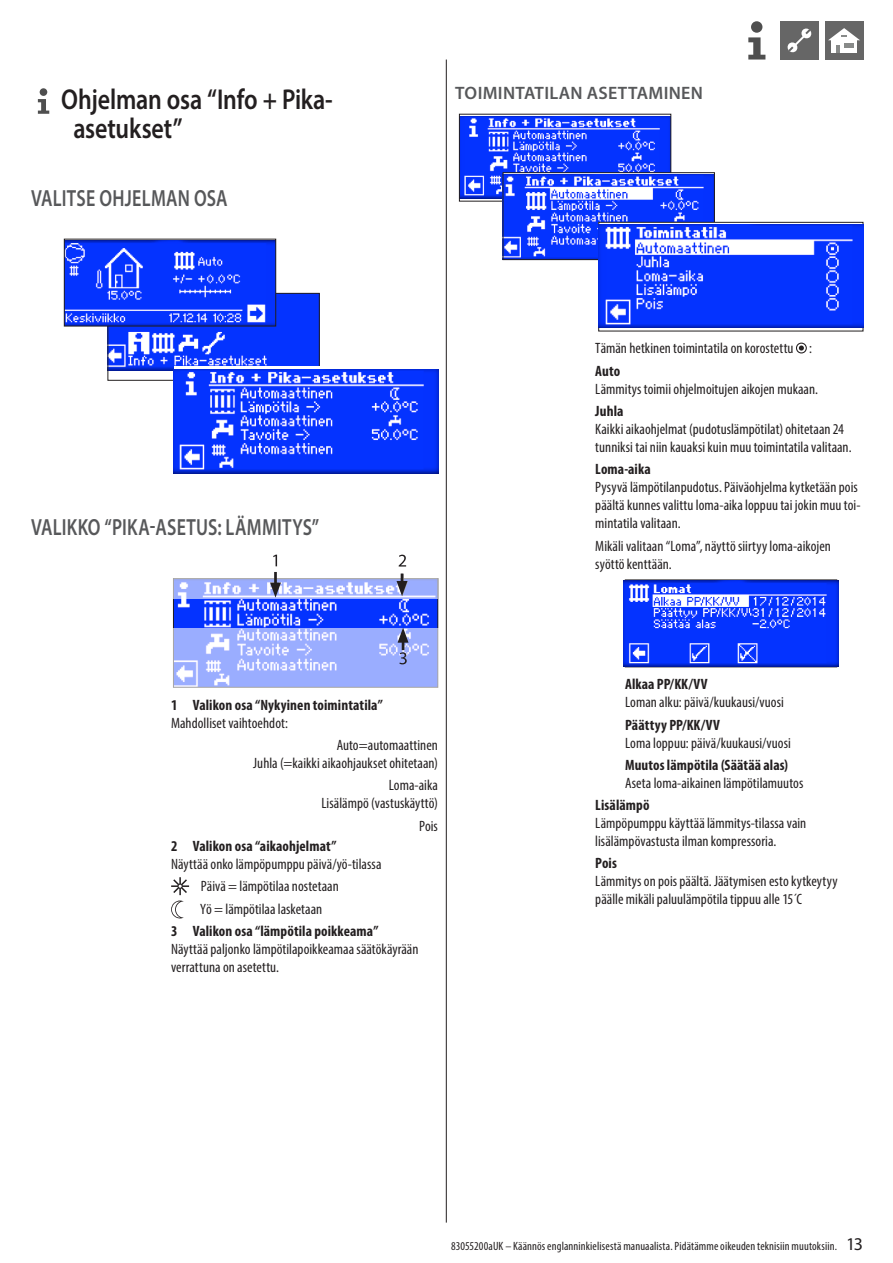
<style>
.page{position:relative;width:893px;height:1263px;background:#fff}
.page>*{position:absolute;margin:0;border:0;box-sizing:border-box;transform-origin:0 0}
.Head__nicht_im_Inhal{font:600 28.8px/28.8px "Myriad Pro";letter-spacing:-.01em;color:#231f20;scale:.83 1}
.Subhead_Programmbere{font:600 23.4px "Myriad Pro";letter-spacing:.015em;color:#57585a;scale:.77 1}
.Head__nicht_im_Inhal-2{font:600 23.4px "Myriad Pro";letter-spacing:.015em;color:#57585a;scale:.77 1}
.Subhead_2__Rang{font:600 18px "Myriad Pro";letter-spacing:.015em;color:#57585a}
.Displayerklärung_Unt{font:condensed 15px/18px "Myriad Pro";letter-spacing:.005em;color:#231f20}
.Displayerklärung{font:700 condensed 15px "Myriad Pro";letter-spacing:.005em;color:#231f20}
.Seitenzahl_rechts{font:condensed 12px "Myriad Pro";letter-spacing:.01em;color:#231f20}
.s1{font-stretch:normal;font-size:18px}
</style>
<div class="page">
<hr style="left:446px;top:60px;width:1px;height:1162px;background:#231f20">
<div style="left:780px;top:21px;width:39px;height:39px;background:#666"></div>
<svg style="left:787px;top:28px;width:25px;height:25px"></svg>
<div style="left:825px;top:21px;width:38px;height:39px;background:#666"></div>
<svg style="left:828px;top:28px;width:32px;height:25px"></svg>
<div style="left:751px;top:21px;width:11px;height:12px;background:#4f4f4f;border-radius:50%"></div>
<svg style="left:748px;top:37px;width:17px;height:23px"></svg>
<img style="left:461px;top:116px;width:208px;height:83px">
<img style="left:505px;top:174px;width:208px;height:84px">
<div style="left:503px;top:172px;width:212px;height:88px;border:1px solid #231f20"></div>
<div style="left:598px;top:222px;width:265px;height:109px;border:1px solid #231f20"></div>
<svg style="left:796px;top:343px;width:11px;height:10px"></svg>
<div style="left:40px;top:88px;width:7px;height:8px;background:#4f4f4f;border-radius:50%"></div>
<svg style="left:38px;top:99px;width:11px;height:15px"></svg>
<img style="left:110px;top:295px;width:207px;height:76px">
<img style="left:66px;top:241px;width:208px;height:83px">
<img style="left:174px;top:366px;width:264px;height:108px">
<img style="left:175px;top:599px;width:261px;height:29px">
<svg style="left:273px;top:555px;width:4px;height:11px"></svg>
<svg style="left:399px;top:555px;width:7px;height:11px"></svg>
<svg style="left:171px;top:877px;width:19px;height:41px"></svg>
<img style="left:173px;top:370px;width:265px;height:103px">
<svg style="left:173px;top:578px;width:265px;height:21px;background:#b4c0f8"></svg>
<hr style="left:274px;top:572px;width:3px;height:16px;background:#231f20">
<svg style="left:270px;top:583px;width:11px;height:15px"></svg>
<svg style="left:396px;top:573px;width:12px;height:23px"></svg>
<svg style="left:173px;top:628px;width:266px;height:60px;background:#a7b6fc"></svg>
<svg style="left:398px;top:628px;width:11px;height:36px"></svg>
<img style="left:598px;top:224px;width:265px;height:104px">
<img style="left:623px;top:581px;width:215px;height:85px">
<p class="Head__nicht_im_Inhal" style="left:73px;top:84px;width:314px;text-indent:-12px">Ohjelman osa “Info + Pika&shy;asetukset”</p>
<p class="Head__nicht_im_Inhal-2" style="left:31px;top:184px;width:257px">VALITSE OHJELMAN OSA</p>
<p class="Subhead_2__Rang" style="left:455px;top:81px;width:249px">TOIMINTATILAN ASETTAMINEN</p>
<p class="Subhead_Programmbere" style="left:31px;top:512px;width:376px">VALIKKO “PIKA-ASETUS: LÄMMITYS”</p>
<p class="Displayerklärung" style="left:171px;top:695px;width:213px">1 Valikon osa “Nykyinen toimintatila”</p>
<p class="Displayerklärung_Unt" style="left:171px;top:714px;width:118px">Mahdolliset vaihtoehdot:</p>
<p class="Displayerklärung_Unt" style="left:337px;top:736px;width:103px">Auto=automaattinen</p>
<p class="Displayerklärung_Unt" style="left:253px;top:754px;width:186px">Juhla (=kaikki aikaohjaukset ohitetaan)</p>
<p class="Displayerklärung_Unt" style="left:389px;top:776px;width:51px">Loma-aika</p>
<p class="Displayerklärung_Unt" style="left:321px;top:794px;width:118px">Lisälämpö (vastuskäyttö)</p>
<p class="Displayerklärung_Unt" style="left:419px;top:816px;width:20px">Pois</p>
<p class="Displayerklärung" style="left:171px;top:836px;width:167px">2 Valikon osa “aikaohjelmat”</p>
<p class="Displayerklärung_Unt" style="left:171px;top:854px;width:212px">Näyttää onko lämpöpumppu päivä/yö-tilassa</p>
<p class="Displayerklärung_Unt" style="left:201px;top:877px;width:139px">Päivä = lämpötilaa nostetaan</p>
<p class="Displayerklärung_Unt" style="left:200px;top:900px;width:124px">Yö = lämpötilaa lasketaan</p>
<p class="Displayerklärung" style="left:171px;top:922px;width:209px">3 Valikon osa “lämpötila poikkeama”</p>
<p class="Displayerklärung_Unt" style="left:171px;top:940px;width:249px">Näyttää paljonko lämpötilapoikkeamaa säätökäyrään verrattuna on asetettu.</p>
<p class="Displayerklärung_Unt" style="left:595px;top:339px;width:218px">Tämän hetkinen toimintatila on korostettu :</p>
<p class="Displayerklärung" style="left:595px;top:361px;width:26px">Auto</p>
<p class="Displayerklärung_Unt" style="left:595px;top:380px;width:224px">Lämmitys toimii ohjelmoitujen aikojen mukaan.</p>
<p class="Displayerklärung" style="left:595px;top:402px;width:30px">Juhla</p>
<p class="Displayerklärung_Unt" style="left:595px;top:420px;width:258px">Kaikki aikaohjelmat (pudotuslämpötilat) ohitetaan 24 tunniksi tai niin kauaksi kuin muu toimintatila valitaan.</p>
<p class="Displayerklärung" style="left:595px;top:460px;width:57px">Loma-aika</p>
<p class="Displayerklärung_Unt" style="left:595px;top:478px;width:267px">Pysyvä lämpötilanpudotus. Päiväohjelma kytketään pois päältä kunnes valittu loma-aika loppuu tai jokin muu toi&shy;mintatila valitaan.</p>
<p class="Displayerklärung_Unt" style="left:595px;top:536px;width:237px">Mikäli valitaan “Loma”, näyttö siirtyy loma-aikojen syöttö kenttään.</p>
<p class="Displayerklärung" style="left:625px;top:675px;width:84px">Alkaa PP/KK/VV</p>
<p class="Displayerklärung_Unt" style="left:625px;top:693px;width:160px">Loman alku: päivä/kuukausi/vuosi</p>
<p class="Displayerklärung" style="left:625px;top:715px;width:96px">Päättyy PP/KK/VV</p>
<p class="Displayerklärung_Unt" style="left:625px;top:733px;width:167px">Loma loppuu: päivä/kuukausi/vuosi</p>
<p class="Displayerklärung" style="left:625px;top:755px;width:165px">Muutos lämpötila (Säätää alas)</p>
<p class="Displayerklärung_Unt" style="left:625px;top:774px;width:180px">Aseta loma-aikainen lämpötilamuutos</p>
<p class="Displayerklärung" style="left:595px;top:796px;width:56px">Lisälämpö</p>
<p class="Displayerklärung_Unt" style="left:595px;top:814px;width:213px">Lämpöpumppu käyttää lämmitys-tilassa vain lisälämpövastusta ilman kompressoria.</p>
<p class="Displayerklärung" style="left:595px;top:854px;width:23px">Pois</p>
<p class="Displayerklärung_Unt" style="left:595px;top:872px;width:244px">Lämmitys on pois päältä. Jäätymisen esto kytkeytyy päälle mikäli paluulämpötila tippuu alle 15´C</p>
<p class="Seitenzahl_rechts" style="left:451px;top:1239px;width:414px">83055200aUK – Käännös englanninkielisestä manuaalista. Pidätämme oikeuden teknisiin muutoksiin. <span class="s1">13</span></p>
</div>
